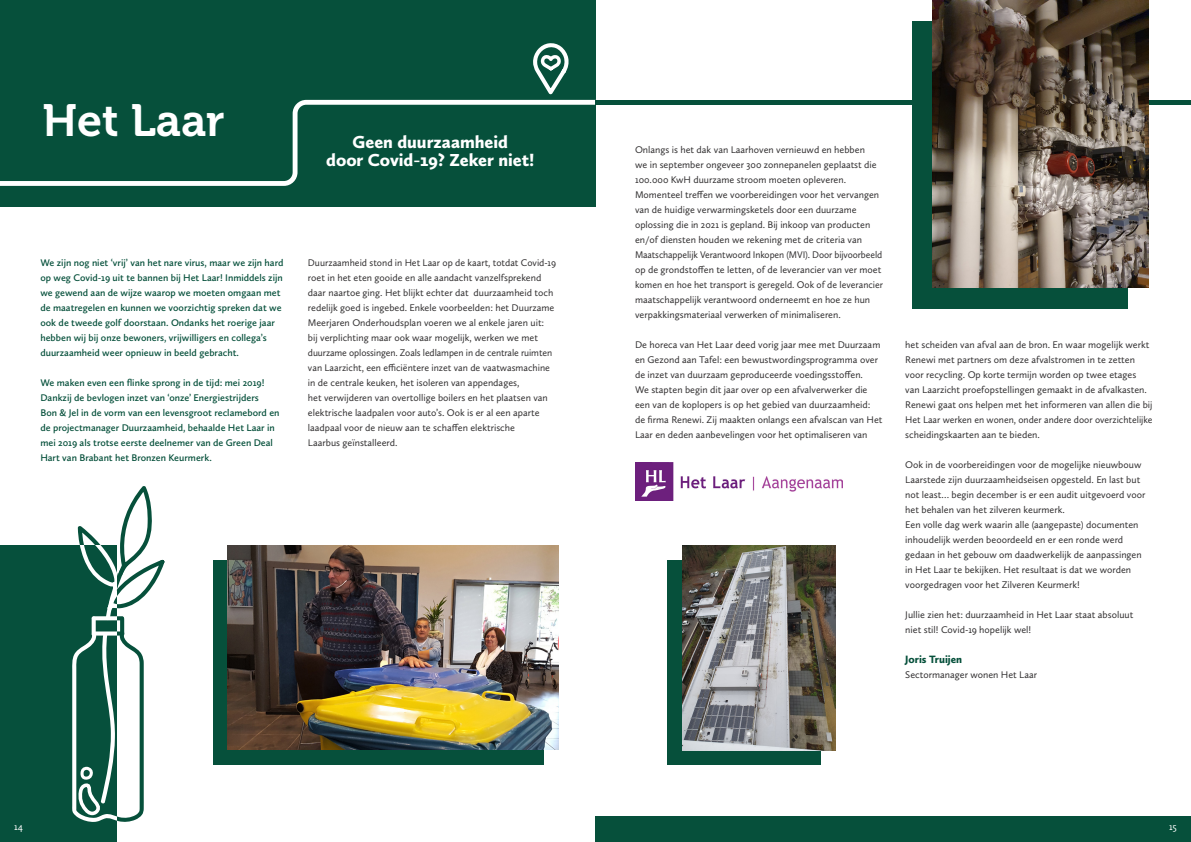
<style>
.page{position:relative;width:1191px;height:842px;background:#fff}
.page>*{position:absolute;margin:0;border:0;box-sizing:border-box;transform-origin:0 0}
.t1{font:45px "Museo 700";color:#fff}
.t2{font:900 18px/18px "Calluna Sans";color:#fff;text-align:center}
.t3{font:900 11px "Calluna Sans";color:#06503b}
.t4{font:10px/15px "Calluna Sans";color:#312f30}
.t5{font:600 10px/15px "Calluna Sans";color:#06503b}
.t6{font:10px "Calluna Sans";color:#fff}
</style>
<div class="page">
<div style="left:0;top:546px;width:116px;height:296px;background:#06503c"></div>
<div style="left:595px;top:816px;width:596px;height:26px;background:#06503b"></div>
<div style="left:0;top:0;width:595px;height:207px;background:#06503b"></div>
<svg style="left:533px;top:43px;width:36px;height:52px"></svg>
<svg style="left:0;top:99px;width:595px;height:87px"></svg>
<div style="left:595px;top:100px;width:596px;height:5px;background:#06503b"></div>
<svg style="left:72px;top:486px;width:93px;height:336px"></svg>
<div style="left:213px;top:560px;width:330px;height:204px;background:#06503b"></div>
<img style="left:228px;top:546px;width:330px;height:204px">
<img style="left:635px;top:463px;width:208px;height:38px">
<div style="left:912px;top:21px;width:215px;height:288px;background:#06503b"></div>
<img style="left:932px;top:0;width:216px;height:288px">
<div style="left:667px;top:560px;width:154px;height:205px;background:#06503b"></div>
<img style="left:682px;top:545px;width:154px;height:206px">
<p class="t1" style="left:43px;top:96px;width:184px">Het Laar</p>
<p class="t2" style="left:326px;top:133px;width:210px">Geen duurzaamheid<br>door Covid-19? Zeker niet!</p>
<p class="t5" style="left:40px;top:255px;width:245px">We zijn nog niet ‘vrij’ van het nare virus, maar we zijn hard op weg Covid-19 uit te bannen bij Het Laar! Inmiddels zijn we gewend aan de wijze waarop we moeten omgaan met de maatregelen en kunnen we voorzichtig spreken dat we ook de tweede golf doorstaan. Ondanks het roerige jaar hebben wij bij onze bewoners, vrijwilligers en collega’s duurzaamheid weer opnieuw in beeld gebracht.</p>
<p class="t5" style="left:40px;top:375px;width:241px">We maken even een flinke sprong in de tijd: mei 2019!<br>Dankzij de bevlogen inzet van ‘onze’ Energiestrijders<br>Bon &amp; Jel in de vorm van een levensgroot reclamebord en de projectmanager Duurzaamheid, behaalde Het Laar in mei 2019 als trotse eerste deelnemer van de Green Deal Hart van Brabant het Bronzen Keurmerk.</p>
<p class="t4" style="left:308px;top:255px;width:249px">Duurzaamheid stond in Het Laar op de kaart, totdat Covid-19 roet in het eten gooide en alle aandacht vanzelfsprekend daar naartoe ging. Het blijkt echter dat duurzaamheid toch redelijk goed is ingebed. Enkele voorbeelden: het Duurzame Meerjaren Onderhoudsplan voeren we al enkele jaren uit: bij verplichting maar ook waar mogelijk, werken we met duurzame oplossingen. Zoals ledlampen in de centrale ruimten van Laarzicht, een efficiëntere inzet van de vaatwasmachine in de centrale keuken, het isoleren van appendages,<br>het verwijderen van overtollige boilers en het plaatsen van elektrische laadpalen voor auto’s. Ook is er al een aparte laadpaal voor de nieuw aan te schaffen elektrische<br>Laarbus geïnstalleerd.</p>
<p class="t6" style="left:14px;top:820px;width:10px">14</p>
<p class="t4" style="left:635px;top:142px;width:249px">Onlangs is het dak van Laarhoven vernieuwd en hebben<br>we in september ongeveer 300 zonnepanelen geplaatst die 100.000 KwH duurzame stroom moeten opleveren.<br>Momenteel treffen we voorbereidingen voor het vervangen van de huidige verwarmingsketels door een duurzame oplossing die in 2021 is gepland. Bij inkoop van producten en/of diensten houden we rekening met de criteria van Maatschappelijk Verantwoord Inkopen (MVI). Door bijvoorbeeld op de grondstoffen te letten, of de leverancier van ver moet komen en hoe het transport is geregeld. Ook of de leverancier maatschappelijk verantwoord onderneemt en hoe ze hun verpakkingsmateriaal verwerken of minimaliseren.</p>
<p class="t4" style="left:635px;top:337px;width:247px">De horeca van Het Laar deed vorig jaar mee met Duurzaam en Gezond aan Tafel: een bewustwordingsprogramma over de inzet van duurzaam geproduceerde voedingsstoffen.</p>
<p class="t4" style="left:635px;top:382px;width:249px">We stapten begin dit jaar over op een afvalverwerker die een van de koplopers is op het gebied van duurzaamheid: de firma Renewi. Zij maakten onlangs een afvalscan van Het Laar en deden aanbevelingen voor het optimaliseren van</p>
<p class="t4" style="left:905px;top:337px;width:249px">het scheiden van afval aan de bron. En waar mogelijk werkt Renewi met partners om deze afvalstromen in te zetten voor recycling. Op korte termijn worden op twee etages van Laarzicht proefopstellingen gemaakt in de afvalkasten.<br>Renewi gaat ons helpen met het informeren van allen die bij Het Laar werken en wonen, onder andere door overzichtelijke scheidingskaarten aan te bieden.</p>
<p class="t4" style="left:905px;top:457px;width:242px">Ook in de voorbereidingen voor de mogelijke nieuwbouw Laarstede zijn duurzaamheidseisen opgesteld. En last but not least… begin december is er een audit uitgevoerd voor het behalen van het zilveren keurmerk.</p>
<p class="t4" style="left:905px;top:517px;width:238px">Een volle dag werk waarin alle (aangepaste) documenten inhoudelijk werden beoordeeld en er een ronde werd gedaan in het gebouw om daadwerkelijk de aanpassingen in Het Laar te bekijken. Het resultaat is dat we worden voorgedragen voor het Zilveren Keurmerk!</p>
<p class="t4" style="left:905px;top:607px;width:230px">Jullie zien het: duurzaamheid in Het Laar staat absoluut niet stil! Covid-19 hopelijk wel!</p>
<p class="t3" style="left:905px;top:652px;width:58px">Joris Truijen</p>
<p class="t4" style="left:905px;top:667px;width:133px">Sectormanager wonen Het Laar</p>
<p class="t6" style="left:1169px;top:820px;width:9px">15</p>
</div>
